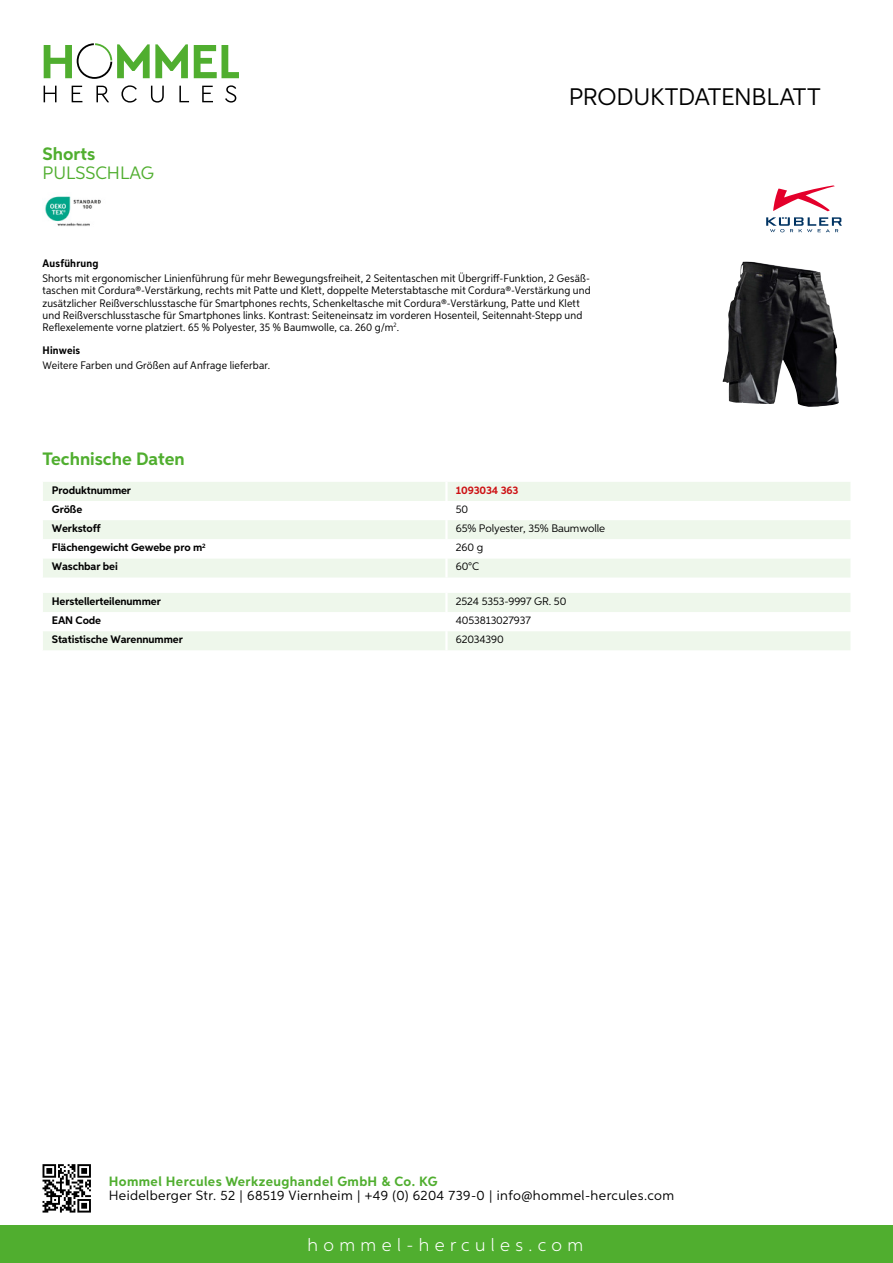
<style>
.page{position:relative;width:893px;height:1263px;background:#fff}
.page>*{position:absolute;margin:0;border:0;box-sizing:border-box;transform-origin:0 0}
.t1{font:24px "Aspira";letter-spacing:-.01em;color:#000}
.t2{font:700 18px "Aspira";color:#50ae2f}
.t3{font:300 18px "Aspira";letter-spacing:.3em;color:#fff}
.t4{font:18px "Aspira";color:#50ae2f}
.t5{font:13.5px "Aspira";letter-spacing:.03em;color:#000}
.t6{font:700 13.5px "Aspira";letter-spacing:.03em;color:#50ae2f}
.t7{font:10.95px/12px "Aspira Nar";letter-spacing:.015em;color:#000}
.t8{font:700 10.95px "Aspira";letter-spacing:-.01em;color:#000}
.t9{font:10.95px "Aspira";letter-spacing:-.01em;color:#000}
.t10{font:700 10.95px "Aspira Nar";letter-spacing:.02em;color:#000}
.t11{font:700 10.95px "Aspira";letter-spacing:-.01em;color:#cd1013}
</style>
<div class="page">
<div style="left:0;top:1226px;width:893px;height:37px;background:#50ae2f"></div>
<svg style="left:43px;top:1164px;width:48px;height:48px"></svg>
<svg style="left:194px;top:45px;width:45px;height:33px"></svg>
<svg style="left:44px;top:43px;width:144px;height:36px"></svg>
<svg style="left:44px;top:86px;width:13px;height:16px"></svg>
<svg style="left:72px;top:86px;width:10px;height:16px"></svg>
<svg style="left:96px;top:86px;width:13px;height:16px"></svg>
<svg style="left:121px;top:85px;width:16px;height:18px"></svg>
<svg style="left:151px;top:86px;width:13px;height:17px"></svg>
<svg style="left:179px;top:86px;width:10px;height:16px"></svg>
<svg style="left:202px;top:86px;width:11px;height:16px"></svg>
<svg style="left:225px;top:85px;width:11px;height:18px"></svg>
<div style="left:43px;top:482px;width:807px;height:95px;background:#eef7eb"></div>
<svg style="left:43px;top:501px;width:807px;height:57px"></svg>
<hr style="left:445px;top:482px;width:3px;height:19px;background:#fff">
<hr style="left:445px;top:501px;width:3px;height:19px;background:#fff">
<hr style="left:445px;top:520px;width:3px;height:19px;background:#fff">
<hr style="left:445px;top:539px;width:3px;height:19px;background:#fff">
<hr style="left:445px;top:558px;width:3px;height:19px;background:#fff">
<svg style="left:43px;top:593px;width:807px;height:57px"></svg>
<hr style="left:445px;top:631px;width:3px;height:19px;background:#fff">
<img style="left:45px;top:196px;width:56px;height:30px">
<img style="left:722px;top:261px;width:117px;height:146px">
<svg style="left:773px;top:185px;width:62px;height:26px"></svg>
<svg style="left:766px;top:217px;width:76px;height:15px"></svg>
<h2 class="t2" style="left:43px;top:142px;width:54px">Shorts</h2>
<h2 class="t4" style="left:43px;top:162px;width:113px">PULSSCHLAG</h2>
<h1 class="t1" style="left:569px;top:82px;width:253px">Produktdatenblatt</h1>
<p class="t10" style="left:43px;top:257px;width:58px">Ausführung</p>
<p class="t7" style="left:43px;top:273px;width:550px">Shorts mit ergonomischer Linienführung für mehr Bewegungsfreiheit, 2 Seitentaschen mit Übergriff-Funktion, 2 Gesäß&shy;taschen mit Cordura®-Verstärkung, rechts mit Patte und Klett, doppelte Meterstabtasche mit Cordura®-Verstärkung und zusätzlicher Reißverschlusstasche für Smartphones rechts, Schenkeltasche mit Cordura®-Verstärkung, Patte und Klett und Reißverschlusstasche für Smartphones links. Kontrast: Seiteneinsatz im vorderen Hosenteil, Seitennaht-Stepp und Reflexelemente vorne platziert. 65 % Polyester, 35 % Baumwolle, ca. 260 g/m<sup>2</sup>.</p>
<p class="t10" style="left:43px;top:343px;width:39px">Hinweis</p>
<p class="t7" style="left:43px;top:359px;width:229px">Weitere Farben und Größen auf Anfrage lieferbar.</p>
<h2 class="t2" style="left:43px;top:448px;width:144px">Technische Daten</h2>
<p class="t8" style="left:52px;top:483px;width:81px">Produktnummer</p>
<p class="t11" style="left:456px;top:483px;width:64px">1093034 363</p>
<p class="t8" style="left:52px;top:502px;width:32px">Größe</p>
<p class="t9" style="left:456px;top:502px;width:14px">50</p>
<p class="t8" style="left:52px;top:521px;width:50px">Werkstoff</p>
<p class="t9" style="left:456px;top:522px;width:151px">65% Polyester, 35% Baumwolle</p>
<p class="t8" style="left:52px;top:541px;width:155px">Flächengewicht Gewebe pro m<sup>2</sup></p>
<p class="t9" style="left:456px;top:541px;width:29px">260 g</p>
<p class="t8" style="left:52px;top:560px;width:68px">Waschbar bei</p>
<p class="t9" style="left:456px;top:560px;width:25px">60°C</p>
<p class="t8" style="left:52px;top:594px;width:111px">Herstellerteilenummer</p>
<p class="t9" style="left:456px;top:594px;width:112px">2524 5353-9997 GR. 50</p>
<p class="t8" style="left:52px;top:613px;width:51px">EAN Code</p>
<p class="t9" style="left:456px;top:613px;width:76px">4053813027937</p>
<p class="t8" style="left:52px;top:633px;width:132px">Statistische Warennummer</p>
<p class="t9" style="left:456px;top:633px;width:49px">62034390</p>
<p class="t6" style="left:109px;top:1172px;width:330px">Hommel Hercules Werkzeughandel GmbH &amp; Co. KG</p>
<p class="t5" style="left:109px;top:1187px;width:567px">Heidelberger Str. 52 | 68519 Viernheim | +49 (0) 6204 739-0 | info@hommel-hercules.com</p>
<h2 class="t3" style="left:307px;top:1234px;width:277px">hommel-hercules.com</h2>
</div>
